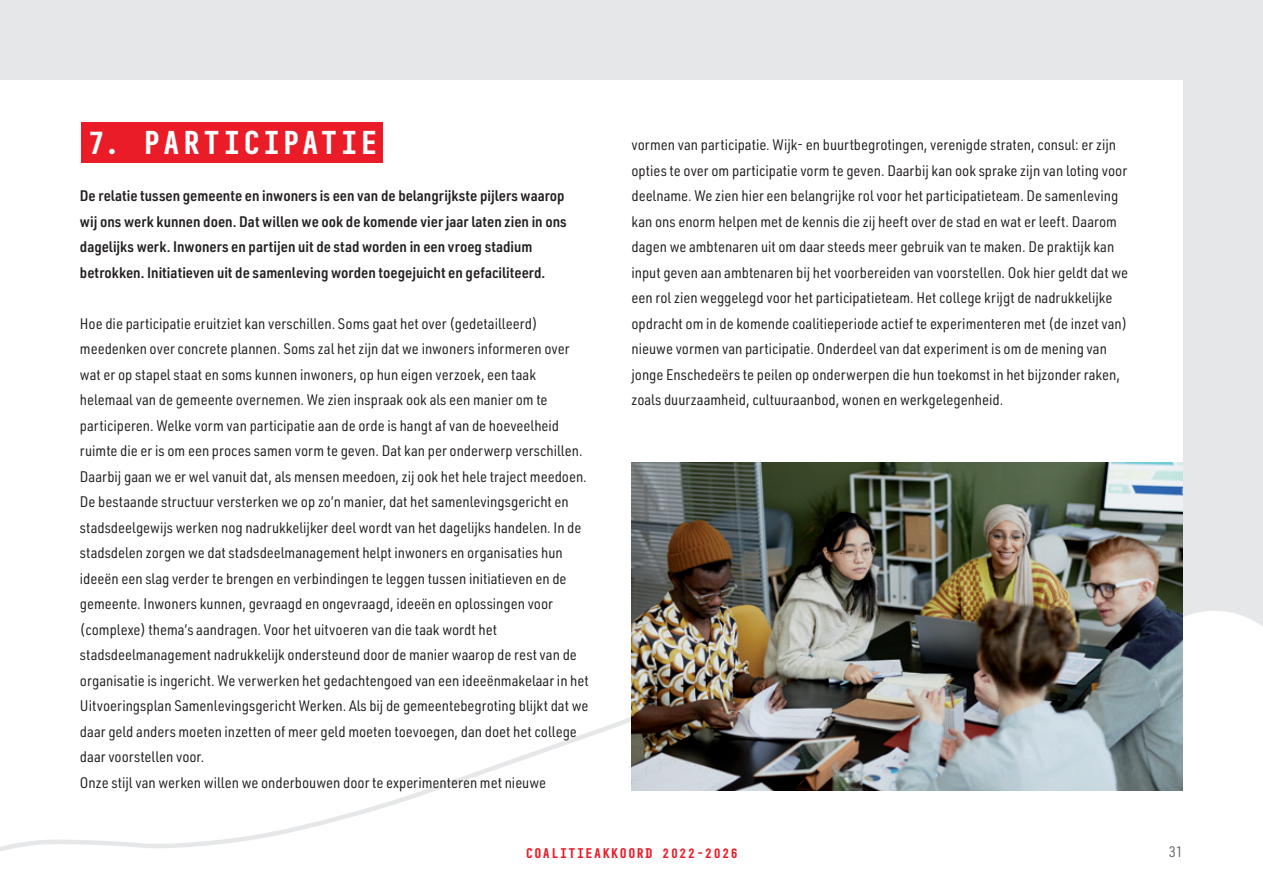
<style>
.page{position:relative;width:1263px;height:893px;background:#fff}
.page>*{position:absolute;margin:0;border:0;box-sizing:border-box;transform-origin:0 0}
.t1{font:700 30px "BC Sklonar";letter-spacing:.105em;color:#fff}
.t2{font:15px/25.5px "URWDIN Semi Cond";color:#231f20}
.t3{font:600 15px/25.5px "URWDIN Semi Cond";color:#231f20}
.t4{font:15px "URWDIN Semi Cond";color:#6c6d70}
.t5{font:700 12.75px "BC Sklonar";letter-spacing:.12em;color:#ea1c28}
</style>
<div class="page">
<div style="left:0;top:0;width:1263px;height:556px;background:#e6e7e9"></div>
<div style="left:0;top:80px;width:1183px;height:733px;background:#fff"></div>
<svg style="left:0;top:556px;width:1263px;height:296px"></svg>
<div style="left:81px;top:122px;width:301px;height:41px;background:#ea1c28"></div>
<img style="left:631px;top:463px;width:552px;height:328px">
<h1 class="t1" style="left:88px;top:124px;width:290px">7. PARTICIPATIE</h1>
<p class="t3" style="left:80px;top:182px;width:488px">De relatie tussen gemeente en inwoners is een van de belangrijkste pijlers waarop wij ons werk kunnen doen. Dat willen we ook de komende vier jaar laten zien in ons dagelijks werk. Inwoners en partijen uit de stad worden in een vroeg stadium betrokken. Initiatieven uit de samenleving worden toegejuicht en gefaciliteerd.</p>
<p class="t2" style="left:80px;top:310px;width:510px">Hoe die participatie eruitziet kan verschillen. Soms gaat het over (gedetailleerd) meedenken over concrete plannen. Soms zal het zijn dat we inwoners informeren over wat er op stapel staat en soms kunnen inwoners, op hun eigen verzoek, een taak helemaal van de gemeente overnemen. We zien inspraak ook als een manier om te participeren. Welke vorm van participatie aan de orde is hangt af van de hoeveelheid ruimte die er is om een proces samen vorm te geven. Dat kan per onderwerp verschillen.<br>Daarbij gaan we er wel vanuit dat, als mensen meedoen, zij ook het hele traject meedoen.<br>De bestaande structuur versterken we op zo’n manier, dat het samenlevingsgericht en stadsdeelgewijs werken nog nadrukkelijker deel wordt van het dagelijks handelen. In de stadsdelen zorgen we dat stadsdeelmanagement helpt inwoners en organisaties hun ideeën een slag verder te brengen en verbindingen te leggen tussen initiatieven en de gemeente. Inwoners kunnen, gevraagd en ongevraagd, ideeën en oplossingen voor (complexe) thema’s aandragen. Voor het uitvoeren van die taak wordt het stadsdeelmanagement nadrukkelijk ondersteund door de manier waarop de rest van de organisatie is ingericht. We verwerken het gedachtengoed van een ideeënmakelaar in het Uitvoeringsplan Samenlevingsgericht Werken. Als bij de gemeentebegroting blijkt dat we daar geld anders moeten inzetten of meer geld moeten toevoegen, dan doet het college daar voorstellen voor.<br>Onze stijl van werken willen we onderbouwen door te experimenteren met nieuwe</p>
<p class="t2" style="left:631px;top:132px;width:498px">vormen van participatie. Wijk- en buurtbegrotingen, verenigde straten, consul: er zijn opties te over om participatie vorm te geven. Daarbij kan ook sprake zijn van loting voor deelname. We zien hier een belangrijke rol voor het participatieteam. De samenleving kan ons enorm helpen met de kennis die zij heeft over de stad en wat er leeft. Daarom dagen we ambtenaren uit om daar steeds meer gebruik van te maken. De praktijk kan input geven aan ambtenaren bij het voorbereiden van voorstellen. Ook hier geldt dat we een rol zien weggelegd voor het participatieteam. Het college krijgt de nadrukkelijke opdracht om in de komende coalitieperiode actief te experimenteren met (de inzet van) nieuwe vormen van participatie. Onderdeel van dat experiment is om de mening van jonge Enschedeërs te peilen op onderwerpen die hun toekomst in het bijzonder raken, zoals duurzaamheid, cultuuraanbod, wonen en werkgelegenheid.</p>
<p class="t5" style="left:526px;top:845px;width:214px">COALITIEAKKOORD 2022-2026</p>
<p class="t4" style="left:1169px;top:842px;width:16px">31</p>
</div>
